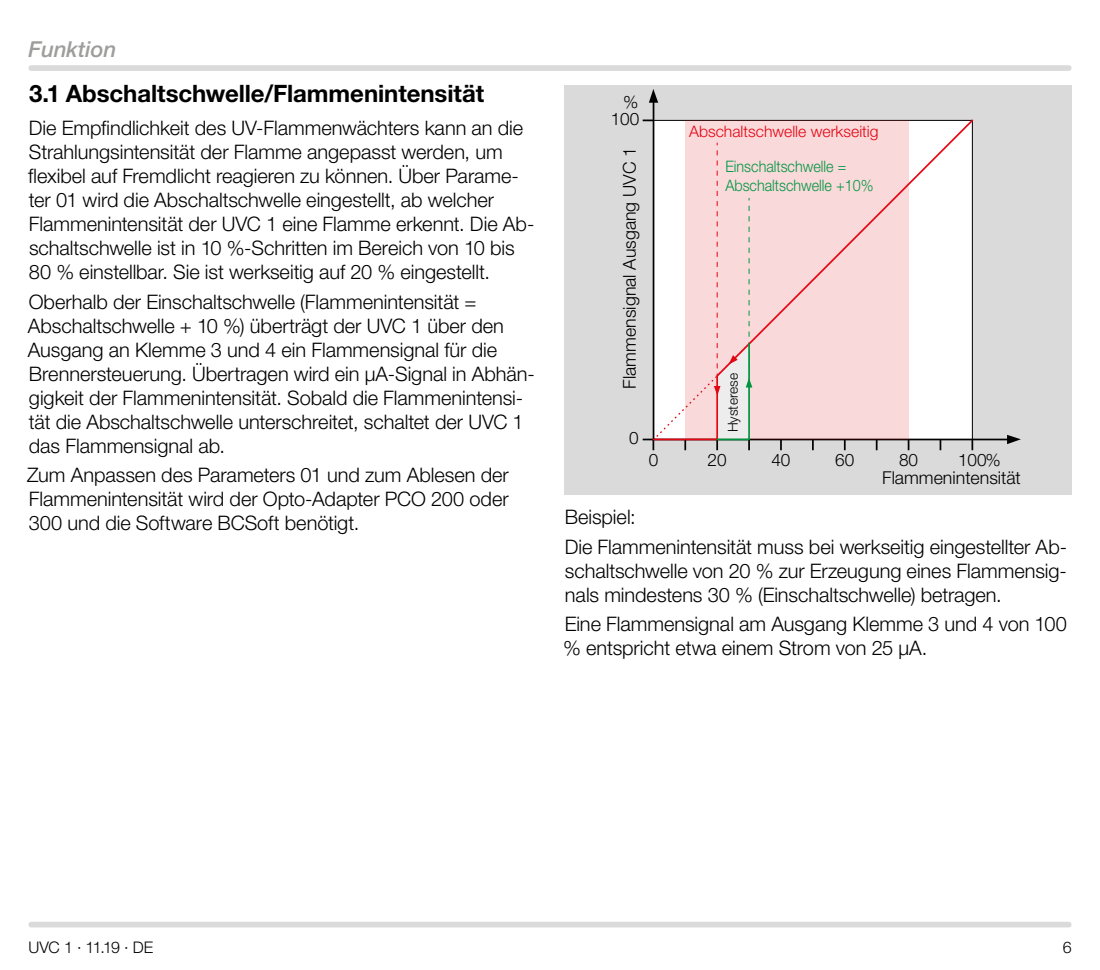
<style>
.page{position:relative;width:1100px;height:970px;background:#fff}
.page>*{position:absolute;margin:0;border:0;box-sizing:border-box;transform-origin:0 0}
.t1{font:700 24px "Helvetica Neue LT Pro";letter-spacing:-.005em;color:#000}
.t2{font:italic 500 22px "Helvetica Neue LT Pro";color:#9d9d9c}
.t3{font:300 20px/24px "Helvetica Neue LT Pro";letter-spacing:-.005em;color:#000}
.t4{font:300 17.8px "Helvetica Neue LT Pro";color:#000}
.t5{font:300 17.2px "Helvetica Neue LT Pro";color:#000}
.t6{font:300 16px "Helvetica Neue LT Pro";letter-spacing:-.02em;color:#000}
.t7{font:300 15.8px/19px "Helvetica Neue LT Pro";color:#009641;scale:.91 1}
.t8{font:300 15.8px "Helvetica Neue LT Pro";color:#e30613}
.t9{font:300 13.8px "Helvetica Neue LT Pro";color:#000}
</style>
<div class="page">
<div style="left:31px;top:921px;width:1038px;height:6px;background:#dadada"></div>
<div style="left:31px;top:65px;width:1038px;height:6px;background:#dadada"></div>
<div style="left:564px;top:85px;width:507px;height:409px;background:#dadada"></div>
<svg style="left:643px;top:119px;width:9px;height:2px"></svg>
<svg style="left:649px;top:89px;width:9px;height:14px"></svg>
<svg style="left:1007px;top:435px;width:14px;height:9px"></svg>
<svg style="left:971px;top:441px;width:2px;height:9px"></svg>
<svg style="left:939px;top:441px;width:2px;height:9px"></svg>
<svg style="left:844px;top:441px;width:2px;height:9px"></svg>
<svg style="left:812px;top:441px;width:2px;height:9px"></svg>
<svg style="left:780px;top:441px;width:2px;height:9px"></svg>
<svg style="left:652px;top:118px;width:323px;height:323px"></svg>
<svg style="left:643px;top:143px;width:109px;height:307px"></svg>
<p class="t2" style="left:28px;top:36px;width:90px">Funktion</p>
<p class="t1" style="left:29px;top:79px;width:457px">3.1 Abschaltschwelle/Flammenintensität</p>
<p class="t3" style="left:28px;top:115px;width:508px">Die Empfindlichkeit des UV-Flammenwächters kann an die Strahlungsintensität der Flamme angepasst werden, um flexibel auf Fremdlicht reagieren zu können. Über Parame&shy;ter 01 wird die Abschaltschwelle eingestellt, ab welcher Flammenintensität der UVC 1 eine Flamme erkennt. Die Ab&shy;schaltschwelle ist in 10 %-Schritten im Bereich von 10 bis 80 % einstellbar. Sie ist werkseitig auf 20 % eingestellt.</p>
<p class="t3" style="left:28px;top:289px;width:508px">Oberhalb der Einschaltschwelle (Flammenintensität = Abschaltschwelle + 10 %) überträgt der UVC 1 über den Ausgang an Klemme 3 und 4 ein Flammensignal für die Brennersteuerung. Übertragen wird ein μA-Signal in Abhän&shy;gigkeit der Flammenintensität. Sobald die Flammenintensi&shy;tät die Abschaltschwelle unterschreitet, schaltet der UVC 1 das Flammensignal ab.</p>
<p class="t3" style="left:27px;top:462px;width:483px;text-align:justify">Zum Anpassen des Parameters 01 und zum Ablesen der Flammenintensität wird der Opto-Adapter PCO 200 oder 300 und die Software BCSoft benötigt.</p>
<p class="t5" style="left:623px;top:91px;width:17px">%</p>
<p class="t5" style="left:611px;top:108px;width:30px">100</p>
<p class="t4" style="left:619px;top:388px;width:243px;rotate:-90deg">Flammensignal Ausgang UVC 1</p>
<p class="t5" style="left:629px;top:427px;width:11px">0</p>
<p class="t8" style="left:689px;top:122px;width:191px">Abschaltschwelle werkseitig</p>
<p class="t7" style="left:725px;top:157px;width:164px">Einschaltschwelle =<br>Abschaltschwelle +10%</p>
<p class="t9" style="left:724px;top:432px;width:61px;rotate:-90deg">Hysterese</p>
<p class="t5" style="left:649px;top:449px;width:11px">0</p>
<p class="t5" style="left:708px;top:449px;width:21px">20</p>
<p class="t5" style="left:771px;top:449px;width:21px">40</p>
<p class="t5" style="left:835px;top:449px;width:21px">60</p>
<p class="t5" style="left:899px;top:449px;width:21px">80</p>
<p class="t5" style="left:958px;top:449px;width:44px">100%</p>
<p class="t4" style="left:882px;top:467px;width:140px">Flammenintensität</p>
<p class="t3" style="left:565px;top:501px;width:504px;line-height:29.6px">Beispiel:<br>Die Flammenintensität muss bei werkseitig eingestellter Ab-</p>
<p class="t3" style="left:565px;top:558px;width:503px">schaltschwelle von 20 % zur Erzeugung eines Flammensig&shy;nals mindestens 30 % (Einschaltschwelle) betragen.</p>
<p class="t3" style="left:563px;top:611px;width:505px">Eine Flammensignal am Ausgang Klemme 3 und 4 von 100 % entspricht etwa einem Strom von 25 μA.</p>
<p class="t6" style="left:28px;top:937px;width:126px">UVC 1 · 11.19 · DE</p>
<p class="t6" style="left:1063px;top:937px;width:10px">6</p>
</div>
